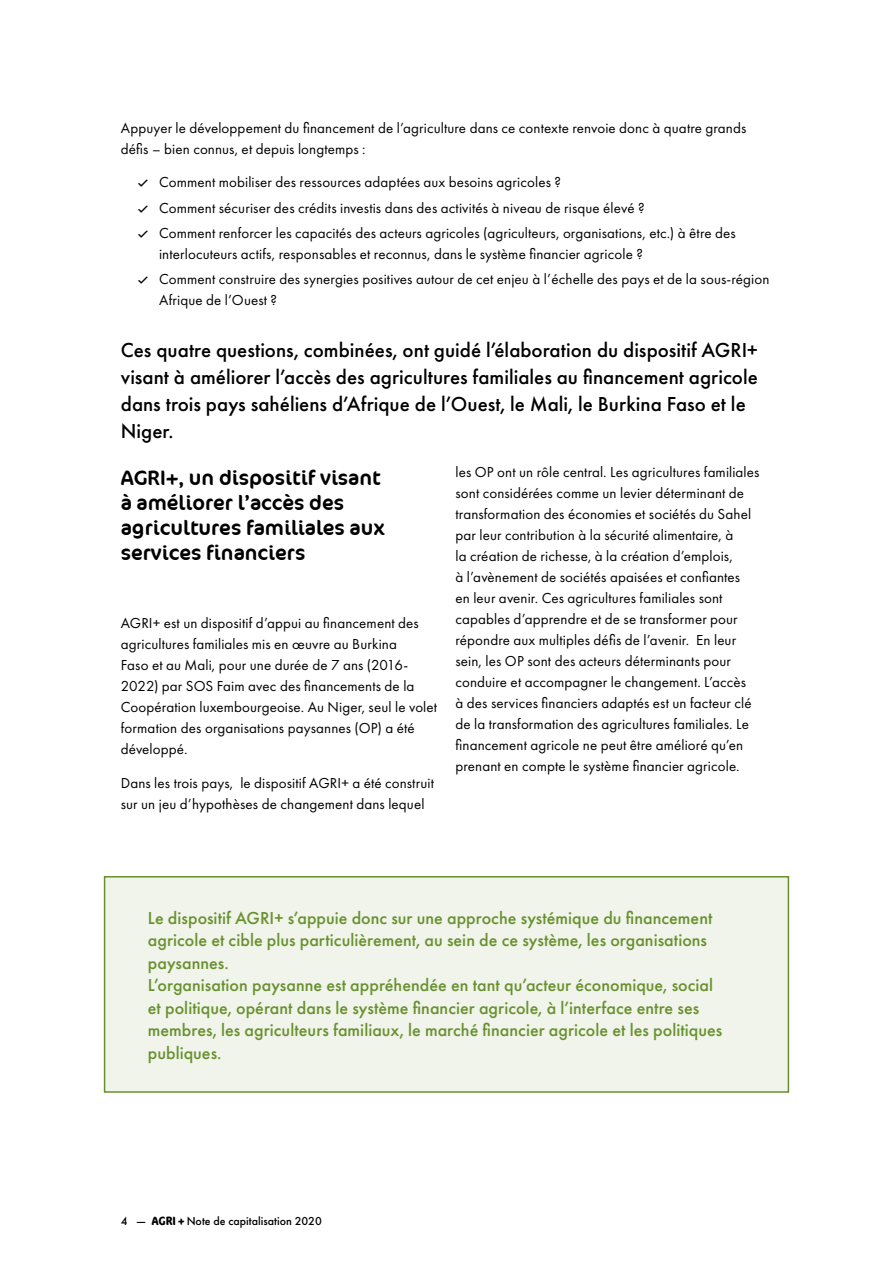
<style>
.page{position:relative;width:893px;height:1263px;background:#fff}
.page>*{position:absolute;margin:0;border:0;box-sizing:border-box;transform-origin:0 0}
.t1{font:500 21px/27px "Futura PT";color:#000}
.t2{font:21px/25.2px "Cocon";color:#000}
.t3{font:500 18px/22.5px "Futura PT";color:#68902e}
.t4{font:15px/21px "Futura PT";letter-spacing:.01em;color:#000}
.t5{font:500 12px "Futura PT";color:#000}
.s1{font-family:"Cocon";font-weight:700;font-stretch:condensed}
</style>
<div class="page">
<div style="left:105px;top:877px;width:683px;height:215px;background:#f0f4ea"></div>
<div style="left:104px;top:876px;width:685px;height:217px;border:2px solid #68902e"></div>
<p class="t4" style="left:121px;top:117px;width:627px">Appuyer le développement du financement de l’agriculture dans ce contexte renvoie donc à quatre grands défis – bien connus, et depuis longtemps :</p>
<p class="t4" style="left:159px;top:170px;width:578px;line-height:25.2px">Comment mobiliser des ressources adaptées aux besoins agricoles ?<br>Comment sécuriser des crédits investis dans des activités à niveau de risque élevé ?<br>Comment renforcer les capacités des acteurs agricoles (agriculteurs, organisations, etc.) à être des</p>
<p class="t4" style="left:159px;top:241px;width:612px;line-height:25.2px">interlocuteurs actifs, responsables et reconnus, dans le système financier agricole ?<br>Comment construire des synergies positives autour de cet enjeu à l’échelle des pays et de la sous-région</p>
<p class="t4" style="left:159px;top:290px;width:120px">Afrique de l’Ouest ?</p>
<p class="t1" style="left:121px;top:337px;width:639px">Ces quatre questions, combinées, ont guidé l’élaboration du dispositif AGRI+ visant à améliorer l’accès des agricultures familiales au financement agricole dans trois pays sahéliens d’Afrique de l’Ouest, le Mali, le Burkina Faso et le Niger.</p>
<h1 class="t2" style="left:121px;top:465px;width:266px">AGRI+, un dispositif visant à améliorer l’accès des agricultures familiales aux services financiers</h1>
<p class="t4" style="left:121px;top:612px;width:318px">AGRI+ est un dispositif d’appui au financement des agricultures familiales mis en œuvre au Burkina<br>Faso et au Mali, pour une durée de 7 ans (2016- 2022) par SOS Faim avec des financements de la Coopération luxembourgeoise. Au Niger, seul le volet formation des organisations paysannes (OP) a été développé.</p>
<p class="t4" style="left:121px;top:772px;width:315px">Dans les trois pays, le dispositif AGRI+ a été construit sur un jeu d’hypothèses de changement dans lequel</p>
<p class="t4" style="left:455px;top:461px;width:305px">les OP ont un rôle central. Les agricultures familiales sont considérées comme un levier déterminant de transformation des économies et sociétés du Sahel par leur contribution à la sécurité alimentaire, à<br>la création de richesse, à la création d’emplois,<br>à l’avènement de sociétés apaisées et confiantes<br>en leur avenir. Ces agricultures familiales sont capables d’apprendre et de se transformer pour répondre aux multiples défis de l’avenir. En leur sein, les OP sont des acteurs déterminants pour conduire et accompagner le changement. L’accès<br>à des services financiers adaptés est un facteur clé de la transformation des agricultures familiales. Le financement agricole ne peut être amélioré qu’en prenant en compte le système financier agricole.</p>
<p class="t3" style="left:148px;top:906px;width:576px">Le dispositif AGRI+ s’appuie donc sur une approche systémique du financement agricole et cible plus particulièrement, au sein de ce système, les organisations paysannes.<br>L’organisation paysanne est appréhendée en tant qu’acteur économique, social et politique, opérant dans le système financier agricole, à l’interface entre ses membres, les agriculteurs familiaux, le marché financier agricole et les politiques publiques.</p>
<p class="t5" style="left:121px;top:1213px;width:203px">4 — <span class="s1">AGRI +</span> Note de capitalisation 2020</p>
</div>
